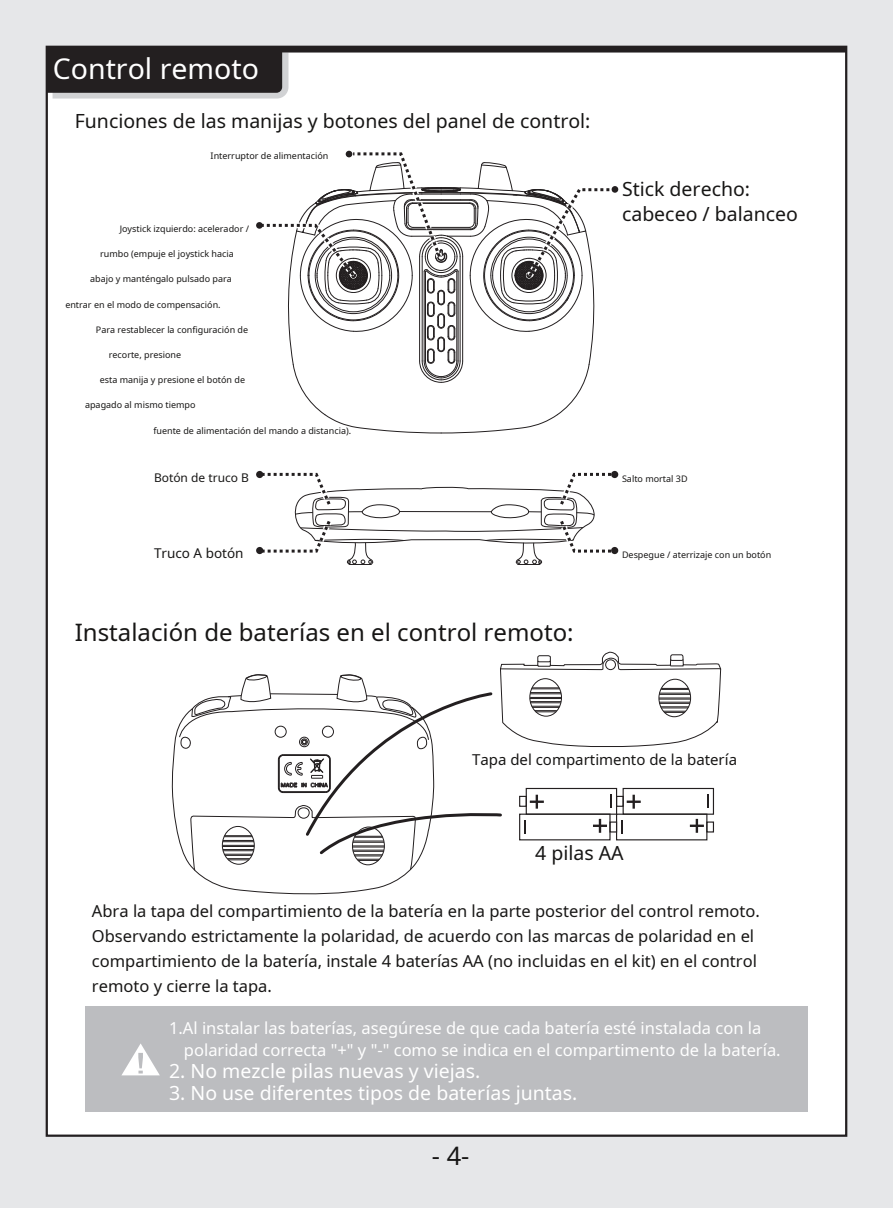
<style>
.page{position:relative;width:893px;height:1208px;background:#e6e7e9}
.page>*{position:absolute;margin:0;border:0;box-sizing:border-box;transform-origin:0 0}
.t1{font:28.5px "Noto Sans";color:#fff}
.t2{font:25.5px "Noto Sans";color:#171615}
.t3{font:24px "Noto Sans";color:#171615}
.t4{font:19.5px/25.2px "Noto Sans";color:#171615}
.t5{font:19.5px "Noto Sans";color:#fff}
.t6{font:16.5px/25.2px "Noto Sans";color:#171615}
.t7{font:16.5px/22.2px "Noto Sans";color:#fff}
.t8{font:15px "Noto Sans";color:#171615}
.t9{font:13.5px "Noto Sans";color:#171615}
.t10{font:12px "Noto Sans";color:#171615}
.t11{font:9px "Noto Sans";color:#171615}
</style>
<div class="page">
<div style="left:46px;top:46px;width:801px;height:1090px;background:#fff;border:2px solid #231f20"></div>
<svg style="left:47px;top:47px;width:799px;height:52px"></svg>
<svg style="left:256px;top:150px;width:363px;height:284px"></svg>
<div style="left:85px;top:1006px;width:723px;height:106px;background:#bcbdc0"></div>
<svg style="left:122px;top:1043px;width:38px;height:32px"></svg>
<svg style="left:171px;top:725px;width:239px;height:170px"></svg>
<svg style="left:179px;top:651px;width:542px;height:220px"></svg>
<svg style="left:256px;top:470px;width:363px;height:95px"></svg>
<div style="left:256px;top:471px;width:7px;height:7px;background:#231f20;border-radius:50%"></div>
<div style="left:612px;top:186px;width:6px;height:7px;background:#231f20;border-radius:50%"></div>
<div style="left:256px;top:222px;width:7px;height:7px;background:#231f20;border-radius:50%"></div>
<h1 class="t1" style="left:53px;top:49px;width:208px">Control remoto</h1>
<h3 class="t4" style="left:75px;top:107px;width:517px">Funciones de las manijas y botones del panel de control:</h3>
<p class="t11" style="left:211px;top:149px;width:119px">Interruptor de alimentación</p>
<h3 class="t4" style="left:622px;top:176px;width:177px">Stick derecho: cabeceo / balanceo</h3>
<p class="t11" style="left:120px;top:222px;width:131px">Joystick izquierdo: acelerador /</p>
<p class="t11" style="left:100px;top:247px;width:135px">rumbo (empuje el joystick hacia</p>
<p class="t11" style="left:90px;top:273px;width:143px">abajo y manténgalo pulsado para</p>
<p class="t11" style="left:65px;top:298px;width:157px">entrar en el modo de compensación.</p>
<p class="t11" style="left:96px;top:323px;width:154px">Para restablecer la configuración de</p>
<p class="t11" style="left:109px;top:348px;width:74px">recorte, presione</p>
<p class="t11" style="left:100px;top:373px;width:147px">esta manija y presione el botón de</p>
<p class="t11" style="left:85px;top:399px;width:112px">apagado al mismo tiempo</p>
<p class="t11" style="left:153px;top:424px;width:199px">fuente de alimentación del mando a distancia).</p>
<h3 class="t10" style="left:154px;top:469px;width:97px">Botón de truco B</h3>
<p class="t11" style="left:622px;top:472px;width:67px">Salto mortal 3D</p>
<h3 class="t9" style="left:154px;top:543px;width:91px">Truco A botón</h3>
<p class="t11" style="left:622px;top:548px;width:151px">Despegue / aterrizaje con un botón</p>
<h3 class="t3" style="left:75px;top:615px;width:500px">Instalación de baterías en el control remoto:</h3>
<h3 class="t8" style="left:472px;top:749px;width:267px">Tapa del compartimento de la batería</h3>
<h3 class="t4" style="left:535px;top:840px;width:90px">4 pilas AA</h3>
<p class="t6" style="left:92px;top:897px;width:669px">Abra la tapa del compartimiento de la batería en la parte posterior del control remoto.<br>Observando estrictamente la polaridad, de acuerdo con las marcas de polaridad en el compartimiento de la batería, instale 4 baterías AA (no incluidas en el kit) en el control remoto y cierre la tapa.</p>
<h3 class="t7" style="left:184px;top:1016px;width:598px;text-indent:-15px">1.Al instalar las baterías, asegúrese de que cada batería esté instalada con la polaridad correcta "+" y "-" como se indica en el compartimento de la batería.</h3>
<h3 class="t5" style="left:169px;top:1057px;width:313px">2. No mezcle pilas nuevas y viejas.</h3>
<h3 class="t5" style="left:169px;top:1079px;width:410px">3. No use diferentes tipos de baterías juntas.</h3>
<h2 class="t2" style="left:432px;top:1138px;width:39px">- 4-</h2>
</div>
